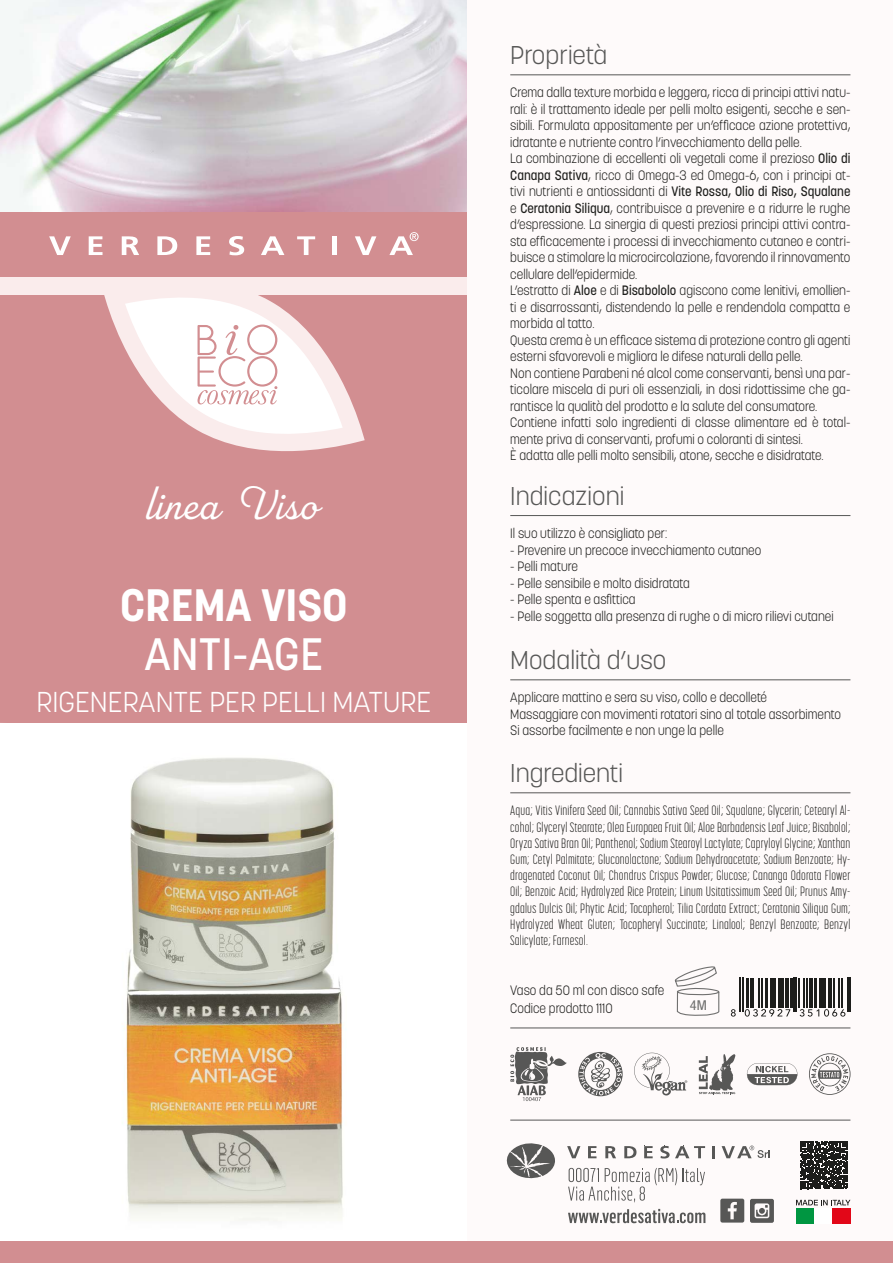
<style>
.page{position:relative;width:893px;height:1263px;background:#fff}
.page>*{position:absolute;margin:0;border:0;box-sizing:border-box;transform-origin:0 0}
.t1{font:300 46.5px "Parkside";color:#fff}
.t2{font:700 45px "Korolev";color:#fff}
.t3{font:500 45px "Korolev";color:#fff}
.t4{font:300 28.5px "Korolev";color:#fff}
.t5{font:300 25.5px "Korolev";color:#575756}
.t6{font:condensed 13.65px "Helvetica Neue LT Std";color:#70706f;scale:1.06 1}
.t7{font:300 13.5px/16.5px "Korolev";color:#1d1d1b;scale:.92 1}
.t8{font:300 13.5px/16.2px "Korolev Compressed";letter-spacing:.01em;color:#1d1d1b;text-align:justify}
.s1{font-weight:500}
</style>
<div class="page">
<img style="left:0;top:0;width:467px;height:213px">
<div style="left:0;top:213px;width:468px;height:510px;background:#d28e91"></div>
<img style="left:123px;top:757px;width:220px;height:464px">
<div style="left:0;top:277px;width:468px;height:17px;background:#faecec"></div>
<svg style="left:103px;top:294px;width:262px;height:157px"></svg>
<svg style="left:196px;top:236px;width:14px;height:19px"></svg>
<svg style="left:229px;top:236px;width:15px;height:19px"></svg>
<svg style="left:261px;top:236px;width:23px;height:19px"></svg>
<svg style="left:297px;top:236px;width:18px;height:19px"></svg>
<hr style="left:333px;top:236px;width:4px;height:19px;background:#fff">
<svg style="left:355px;top:236px;width:21px;height:19px"></svg>
<svg style="left:389px;top:232px;width:30px;height:23px"></svg>
<svg style="left:49px;top:236px;width:22px;height:19px"></svg>
<svg style="left:89px;top:236px;width:14px;height:19px"></svg>
<svg style="left:122px;top:236px;width:17px;height:19px"></svg>
<svg style="left:157px;top:236px;width:20px;height:19px"></svg>
<div style="left:468px;top:0;width:425px;height:1263px;background:#fefafa"></div>
<hr style="left:510px;top:74px;width:340px;height:1px;background:#575756">
<hr style="left:510px;top:679px;width:340px;height:1px;background:#575756">
<hr style="left:510px;top:515px;width:340px;height:1px;background:#575756">
<hr style="left:510px;top:792px;width:340px;height:1px;background:#575756">
<div style="left:0;top:1242px;width:893px;height:21px;background:#d28e91"></div>
<svg style="left:503px;top:966px;width:347px;height:276px"></svg>
<h1 class="t1" style="left:145px;top:476px;width:174px">linea Viso</h1>
<h2 class="t2" style="left:120px;top:576px;width:229px">CREMA VISO</h2>
<h2 class="t3" style="left:144px;top:626px;width:180px">ANTI-AGE</h2>
<h3 class="t4" style="left:36px;top:684px;width:396px">RIGENERANTE PER PELLI MATURE</h3>
<h3 class="t5" style="left:510px;top:39px;width:98px">Proprietà</h3>
<p class="t7" style="left:510px;top:84px;width:371px">Crema dalla texture morbida e leggera, ricca di principi attivi natu&shy;rali: è il trattamento ideale per pelli molto esigenti, secche e sen&shy;sibili. Formulata appositamente per un’efficace azione protettiva, idratante e nutriente contro l’invecchiamento della pelle.<br>La combinazione di eccellenti oli vegetali come il prezioso <span class="s1">Olio di Canapa Sativa</span>, ricco di Omega-3 ed Omega-6, con i principi at&shy;tivi nutrienti e antiossidanti di <span class="s1">Vite Rossa, Olio di Riso, Squalane </span>e <span class="s1">Ceratonia Siliqua</span>, contribuisce a prevenire e a ridurre le rughe d’espressione. La sinergia di questi preziosi principi attivi contra&shy;sta efficacemente i processi di invecchiamento cutaneo e contri&shy;buisce a stimolare la microcircolazione, favorendo il rinnovamento cellulare dell’epidermide.<br>L’estratto di <span class="s1">Aloe</span> e di <span class="s1">Bisabololo</span> agiscono come lenitivi, emollien&shy;ti e disarrossanti, distendendo la pelle e rendendola compatta e morbida al tatto.<br>Questa crema è un efficace sistema di protezione contro gli agenti esterni sfavorevoli e migliora le difese naturali della pelle.<br>Non contiene Parabeni né alcol come conservanti, bensì una par&shy;ticolare miscela di puri oli essenziali, in dosi ridottissime che ga&shy;rantisce la qualità del prodotto e la salute del consumatore.<br>Contiene infatti solo ingredienti di classe alimentare ed è total&shy;mente priva di conservanti, profumi o coloranti di sintesi.<br>È adatta alle pelli molto sensibili, atone, secche e disidratate.</p>
<h3 class="t5" style="left:510px;top:479px;width:116px">Indicazioni</h3>
<p class="t7" style="left:510px;top:525px;width:172px">Il suo utilizzo è consigliato per:</p>
<p class="t7" style="left:510px;top:541px;width:274px">- Prevenire un precoce invecchiamento cutaneo</p>
<p class="t7" style="left:510px;top:558px;width:75px">- Pelli mature</p>
<p class="t7" style="left:510px;top:574px;width:197px">- Pelle sensibile e molto disidratata</p>
<p class="t7" style="left:510px;top:591px;width:138px">- Pelle spenta e asfittica</p>
<p class="t7" style="left:510px;top:607px;width:353px">- Pelle soggetta alla presenza di rughe o di micro rilievi cutanei</p>
<h3 class="t5" style="left:510px;top:644px;width:158px">Modalità d’uso</h3>
<p class="t7" style="left:510px;top:689px;width:361px">Applicare mattino e sera su viso, collo e decolleté<br>Massaggiare con movimenti rotatori sino al totale assorbimento<br>Si assorbe facilmente e non unge la pelle</p>
<h3 class="t5" style="left:510px;top:757px;width:114px">Ingredienti</h3>
<p class="t8" style="left:510px;top:802px;width:342px">Aqua; Vitis Vinifera Seed Oil; Cannabis Sativa Seed Oil; Squalane; Glycerin; Cetearyl Al&shy;cohol; Glyceryl Stearate; Olea Europaea Fruit Oil; Aloe Barbadensis Leaf Juice; Bisabolol; Oryza Sativa Bran Oil; Panthenol; Sodium Stearoyl Lactylate; Capryloyl Glycine; Xanthan Gum; Cetyl Palmitate; Gluconolactone; Sodium Dehydroacetate; Sodium Benzoate; Hy&shy;drogenated Coconut Oil; Chondrus Crispus Powder; Glucose; Cananga Odorata Flower Oil; Benzoic Acid; Hydrolyzed Rice Protein; Linum Usitatissimum Seed Oil; Prunus Amy&shy;gdalus Dulcis Oil; Phytic Acid; Tocopherol; Tilia Cordata Extract; Ceratonia Siliqua Gum; Hydrolyzed Wheat Gluten; Tocopheryl Succinate; Linalool; Benzyl Benzoate; Benzyl Salicylate; Farnesol.</p>
<p class="t7" style="left:510px;top:981px;width:169px;line-height:18px">Vaso da 50 ml con disco safe<br>Codice prodotto 1110</p>
<p class="t6" style="left:690px;top:997px;width:18px">4M</p>
</div>
